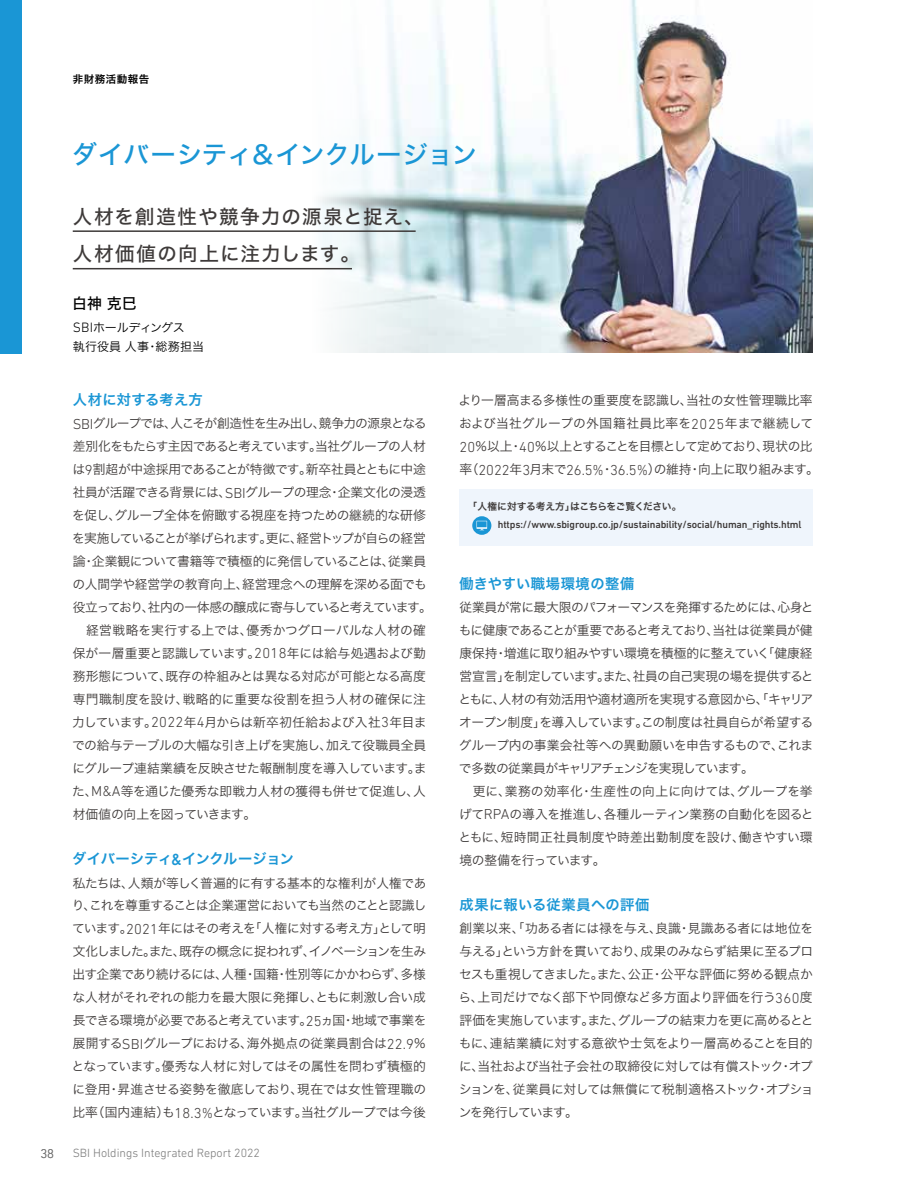
<style>
.page{position:relative;width:919px;height:1191px;background:#fff}
.page>*{position:absolute;margin:0;border:0;box-sizing:border-box;transform-origin:0 0}
.t1{font:25.5px "Hira Kaku Std W5";letter-spacing:-.015em;color:#1a96d5}
.t2{font:19.5px/37.5px "Hira Kaku Std W5";letter-spacing:.065em;color:#3e3a39}
.t3{font:15px "Hira Kaku Std W5";color:#000}
.t4{font:14.25px "Hira Kaku Std W6";letter-spacing:.015em;color:#1a96d5}
.t5{font:14.25px "Hira Kaku Std W6";letter-spacing:-.025em;color:#1a96d5}
.t6{font:300 12.9px "DIN Next LT Pro";color:#777}
.t7{font:12.75px/23px "Hira Kaku Std W3";letter-spacing:-.035em;color:#3e3a39}
.t8{font:300 12.15px "DIN Next LT Pro";color:#777}
.t9{font:12px/19.5px "Hira Kaku Std W3";letter-spacing:-.01em;color:#000}
.t10{font:500 10.5px "DIN Next LT Pro";letter-spacing:-.01em;color:#3e3a39}
.t11{font:10.5px "Hira Kaku Std W6";letter-spacing:.05em;color:#000}
.t12{font:9.75px "Hira Kaku Std W6";letter-spacing:-.04em;color:#3e3a39}
.s1{font-family:"DIN Next LT Pro";font-weight:300;font-size:13.8px}
.s2{font-family:"DIN Next LT Pro";font-weight:300;font-size:14.7px}
.s3{font-family:"DIN Next LT Pro";font-weight:500;font-size:16.35px}
</style>
<div class="page">
<img style="left:309px;top:0;width:503px;height:352px">
<div style="left:0;top:0;width:22px;height:353px;background:#1a96d5"></div>
<hr style="left:73px;top:230px;width:342px;height:2px;background:#3e3a39">
<hr style="left:73px;top:268px;width:279px;height:1px;background:#3e3a39">
<div style="left:459px;top:489px;width:353px;height:56px;background:#eff5fc"></div>
<svg style="left:472px;top:516px;width:19px;height:19px"></svg>
<svg style="left:476px;top:521px;width:11px;height:9px"></svg>
<p class="t11" style="left:73px;top:71px;width:78px">非財務活動報告</p>
<h1 class="t1" style="left:72px;top:135px;width:407px">ダイバーシティ＆インクルージョン</h1>
<h2 class="t2" style="left:73px;top:198px;width:352px">人材を創造性や競争力の源泉と捉え、人材価値の向上に注力します。</h2>
<p class="t3" style="left:72px;top:291px;width:66px">白神克巳</p>
<p class="t9" style="left:73px;top:317px;width:133px"><span class="s1">SBI</span>ホールディングス<br>執行役員人事・総務担当</p>
<p class="t4" style="left:73px;top:389px;width:132px">人材に対する考え方</p>
<p class="t7" style="left:72px;top:412px;width:361px"><span class="s2">SBI</span>グループでは、人こそが創造性を生み出し、競争力の源泉となる差別化をもたらす主因であると考えています。当社グループの人材は<span class="s2">9</span>割超が中途採用であることが特徴です。新卒社員とともに中途社員が活躍できる背景には、<span class="s2">SBI</span>グループの理念・企業文化の浸透を促し、グループ全体を俯瞰する視座を持つための継続的な研修を実施していることが挙げられます。更に、経営トップが自らの経営論・企業観について書籍等で積極的に発信していることは、従業員の人間学や経営学の教育向上、経営理念への理解を深める面でも役立っており、社内の一体感の醸成に寄与していると考えています。　経営戦略を実行する上では、優秀かつグローバルな人材の確保が一層重要と認識しています。<span class="s2">2018</span>年には給与処遇および勤務形態について、既存の枠組みとは異なる対応が可能となる高度専門職制度を設け、戦略的に重要な役割を担う人材の確保に注力しています。<span class="s2">2022</span>年<span class="s2">4</span>月からは新卒初任給および入社<span class="s2">3</span>年目までの給与テーブルの大幅な引き上げを実施し、加えて役職員全員にグループ連結業績を反映させた報酬制度を導入しています。また、<span class="s2">M&amp;A</span>等を通じた優秀な即戦力人材の獲得も併せて促進し、人材価値の向上を図っていきます。</p>
<p class="t5" style="left:72px;top:848px;width:223px">ダイバーシティ<span class="s3">&amp;</span>インクルージョン</p>
<p class="t7" style="left:72px;top:871px;width:356px;text-align:justify">私たちは、人類が等しく普遍的に有する基本的な権利が人権であり、これを尊重することは企業運営においても当然のことと認識しています。<span class="s2">2021</span>年にはその考えを「人権に対する考え方」として明文化しました。また、既存の概念に捉われず、イノベーションを生み出す企業であり続けるには、人種・国籍・性別等にかかわらず、多様な人材がそれぞれの能力を最大限に発揮し、ともに刺激し合い成長できる環境が必要であると考えています。<span class="s2">25</span>ヵ国・地域で事業を展開する<span class="s2">SBI</span>グループにおける、海外拠点の従業員割合は<span class="s2">22.9</span>％となっています。優秀な人材に対してはその属性を問わず積極的に登用・昇進させる姿勢を徹底しており、現在では女性管理職の比率（国内連結）も<span class="s2">18.3%</span>となっています。当社グループでは今後</p>
<p class="t6" style="left:40px;top:1146px;width:15px">38</p>
<p class="t8" style="left:73px;top:1146px;width:189px">SBI Holdings Integrated Report 2022</p>
<p class="t7" style="left:458px;top:389px;width:362px">より一層高まる多様性の重要度を認識し、当社の女性管理職比率および当社グループの外国籍社員比率を<span class="s2">2025</span>年まで継続して<span class="s2">20</span>％以上・<span class="s2">40</span>％以上とすることを目標として定めており、現状の比率（<span class="s2">2022</span>年<span class="s2">3</span>月末で<span class="s2">26.5%</span>・<span class="s2">36.5%</span>）の維持・向上に取り組みます。</p>
<p class="t12" style="left:467px;top:499px;width:215px">「人権に対する考え方」はこちらをご覧ください。</p>
<p class="t10" style="left:497px;top:518px;width:305px">https://www.sbigroup.co.jp/sustainability/social/human_rights.html</p>
<p class="t4" style="left:459px;top:572px;width:176px">働きやすい職場環境の整備</p>
<p class="t7" style="left:458px;top:595px;width:357px">従業員が常に最大限のパフォーマンスを発揮するためには、心身ともに健康であることが重要であると考えており、当社は従業員が健康保持・増進に取り組みやすい環境を積極的に整えていく「健康経営宣言」を制定しています。また、社員の自己実現の場を提供するとともに、人材の有効活用や適材適所を実現する意図から、「キャリアオープン制度」を導入しています。この制度は社員自らが希望するグループ内の事業会社等への異動願いを申告するもので、これまで多数の従業員がキャリアチェンジを実現しています。<br>　更に、業務の効率化・生産性の向上に向けては、グループを挙げて<span class="s2">RPA</span>の導入を推進し、各種ルーティン業務の自動化を図るとともに、短時間正社員制度や時差出勤制度を設け、働きやすい環境の整備を行っています。</p>
<p class="t4" style="left:459px;top:894px;width:191px">成果に報いる従業員への評価</p>
<p class="t7" style="left:458px;top:917px;width:356px;text-align:justify">創業以来、「功ある者には禄を与え、良識・見識ある者には地位を与える」という方針を貫いており、成果のみならず結果に至るプロセスも重視してきました。また、公正・公平な評価に努める観点から、上司だけでなく部下や同僚など多方面より評価を行う<span class="s2">360</span>度評価を実施しています。また、グループの結束力を更に高めるとともに、連結業績に対する意欲や士気をより一層高めることを目的に、当社および当社子会社の取締役に対しては有償ストック・オプションを、従業員に対しては無償にて税制適格ストック・オプションを発行しています。</p>
</div>
